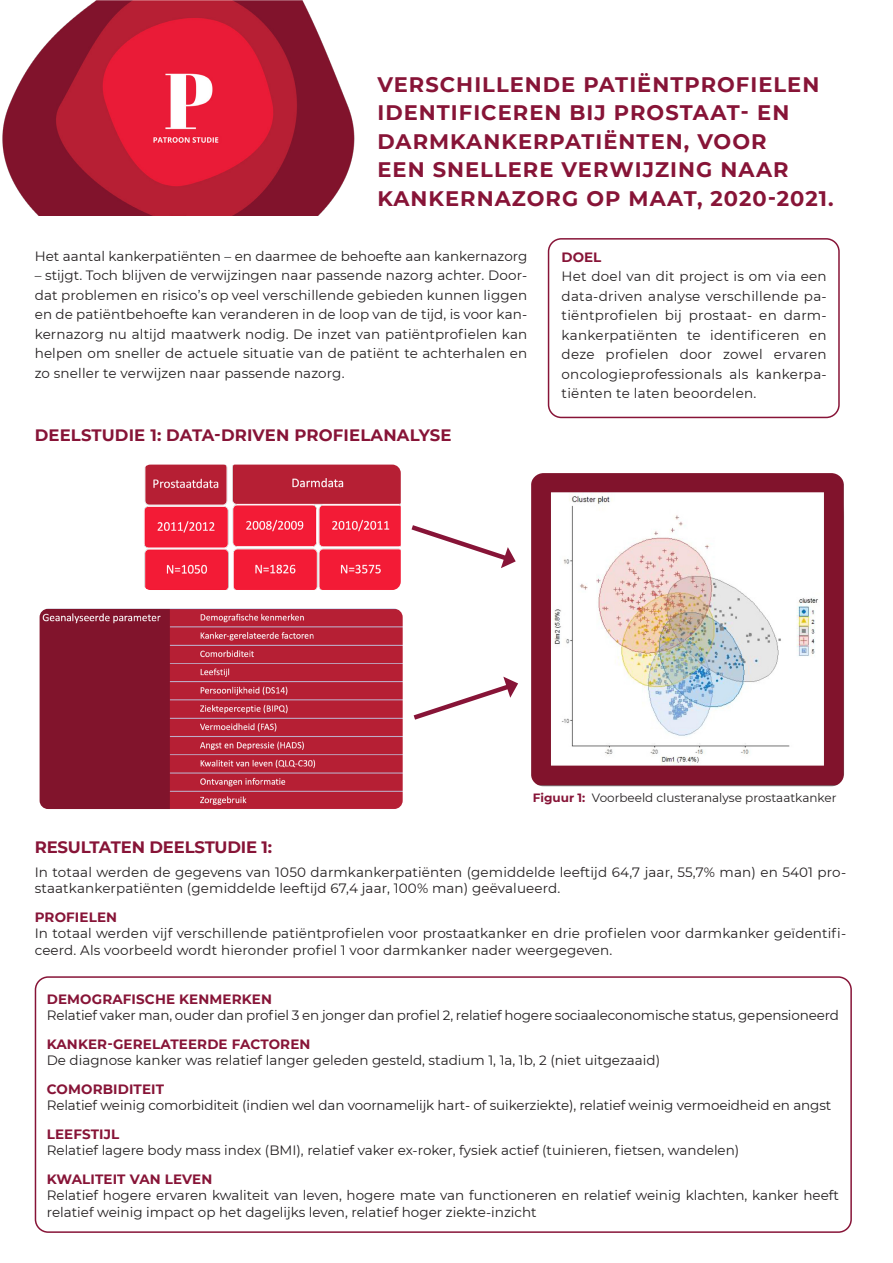
<style>
.page{position:relative;width:893px;height:1263px;background:#fff}
.page>*{position:absolute;margin:0;border:0;box-sizing:border-box;transform-origin:0 0}
.t1{font:700 21px/28.5px "Montserrat";letter-spacing:.05em;color:#871437}
.t2{font:700 16.5px "Montserrat";color:#871437}
.t3{font:13.5px/19.5px "Montserrat";color:#231f20}
.t4{font:700 13.5px "Montserrat";letter-spacing:.01em;color:#871437}
.t5{font:12px "Montserrat";color:#231f20}
.s1{font-weight:700;color:#871437}
</style>
<div class="page">
<img style="left:2px;top:0;width:353px;height:216px">
<div style="left:548px;top:238px;width:292px;height:180px;border:2px solid #871437;border-radius:13px"></div>
<img style="left:144px;top:465px;width:257px;height:125px">
<img style="left:40px;top:609px;width:363px;height:200px">
<img style="left:531px;top:473px;width:313px;height:313px">
<svg style="left:411px;top:525px;width:105px;height:43px"></svg>
<svg style="left:413px;top:677px;width:105px;height:43px"></svg>
<div style="left:35px;top:976px;width:817px;height:257px;border:2px solid #871437;border-radius:13px"></div>
<p class="t1" style="left:377px;top:69px;width:443px">VERSCHILLENDE PATIËNTPROFIELEN<br>IDENTIFICEREN BIJ PROSTAAT- EN<br>DARMKANKERPATIËNTEN, VOOR</p>
<p class="t1" style="left:377px;top:154px;width:413px">EEN SNELLERE VERWIJZING NAAR</p>
<p class="t1" style="left:377px;top:183px;width:458px">KANKERNAZORG OP MAAT, 2020-2021.</p>
<p class="t3" style="left:35px;top:246px;width:494px">Het aantal kankerpatiënten – en daarmee de behoefte aan kankernazorg</p>
<p class="t3" style="left:35px;top:265px;width:494px;text-align:justify">– stijgt. Toch blijven de verwijzingen naar passende nazorg achter. Door&shy;dat problemen en risico’s op veel verschillende gebieden kunnen liggen en de patiëntbehoefte kan veranderen in de loop van de tijd, is voor kan&shy;kernazorg nu altijd maatwerk nodig. De inzet van patiëntprofielen kan helpen om sneller de actuele situatie van de patiënt te achterhalen en zo sneller te verwijzen naar passende nazorg.</p>
<p class="t2" style="left:35px;top:423px;width:418px">DEELSTUDIE 1: DATA-DRIVEN PROFIELANALYSE</p>
<p class="t4" style="left:562px;top:247px;width:41px">DOEL</p>
<p class="t3" style="left:562px;top:266px;width:267px;text-align:justify">Het doel van dit project is om via een data-driven analyse verschillende pa&shy;tiëntprofielen bij prostaat- en darm&shy;kankerpatiënten te identificeren en deze profielen door zowel ervaren oncologieprofessionals als kankerpa&shy;tiënten te laten beoordelen.</p>
<p class="t2" style="left:35px;top:836px;width:239px">RESULTATEN DEELSTUDIE 1:</p>
<p class="t5" style="left:533px;top:790px;width:305px"><span class="s1">Figuur 1:</span> Voorbeeld clusteranalyse prostaatkanker</p>
<p class="t3" style="left:35px;top:863px;width:813px;line-height:16.5px">In totaal werden de gegevens van 1050 darmkankerpatiënten (gemiddelde leeftijd 64,7 jaar, 55,7% man) en 5401 pro&shy;staatkankerpatiënten (gemiddelde leeftijd 67,4 jaar, 100% man) geëvalueerd.</p>
<p class="t4" style="left:35px;top:907px;width:84px">PROFIELEN</p>
<p class="t3" style="left:35px;top:925px;width:813px;line-height:16.5px">In totaal werden vijf verschillende patiëntprofielen voor prostaatkanker en drie profielen voor darmkanker geïdentifi&shy;ceerd. Als voorbeeld wordt hieronder profiel 1 voor darmkanker nader weergegeven.</p>
<p class="t4" style="left:47px;top:989px;width:227px">DEMOGRAFISCHE KENMERKEN</p>
<p class="t3" style="left:47px;top:1005px;width:794px">Relatief vaker man, ouder dan profiel 3 en jonger dan profiel 2, relatief hogere sociaaleconomische status, gepensioneerd</p>
<p class="t4" style="left:47px;top:1034px;width:265px">KANKER-GERELATEERDE FACTOREN</p>
<p class="t3" style="left:47px;top:1050px;width:615px">De diagnose kanker was relatief langer geleden gesteld, stadium 1, 1a, 1b, 2 (niet uitgezaaid)</p>
<p class="t4" style="left:47px;top:1079px;width:119px">COMORBIDITEIT</p>
<p class="t3" style="left:47px;top:1095px;width:786px">Relatief weinig comorbiditeit (indien wel dan voornamelijk hart- of suikerziekte), relatief weinig vermoeidheid en angst</p>
<p class="t4" style="left:47px;top:1124px;width:74px">LEEFSTIJL</p>
<p class="t3" style="left:47px;top:1140px;width:694px">Relatief lagere body mass index (BMI), relatief vaker ex-roker, fysiek actief (tuinieren, fietsen, wandelen)</p>
<p class="t4" style="left:47px;top:1169px;width:167px">KWALITEIT VAN LEVEN</p>
<p class="t3" style="left:47px;top:1187px;width:794px;line-height:16.5px">Relatief hogere ervaren kwaliteit van leven, hogere mate van functioneren en relatief weinig klachten, kanker heeft relatief weinig impact op het dagelijks leven, relatief hoger ziekte-inzicht</p>
</div>
